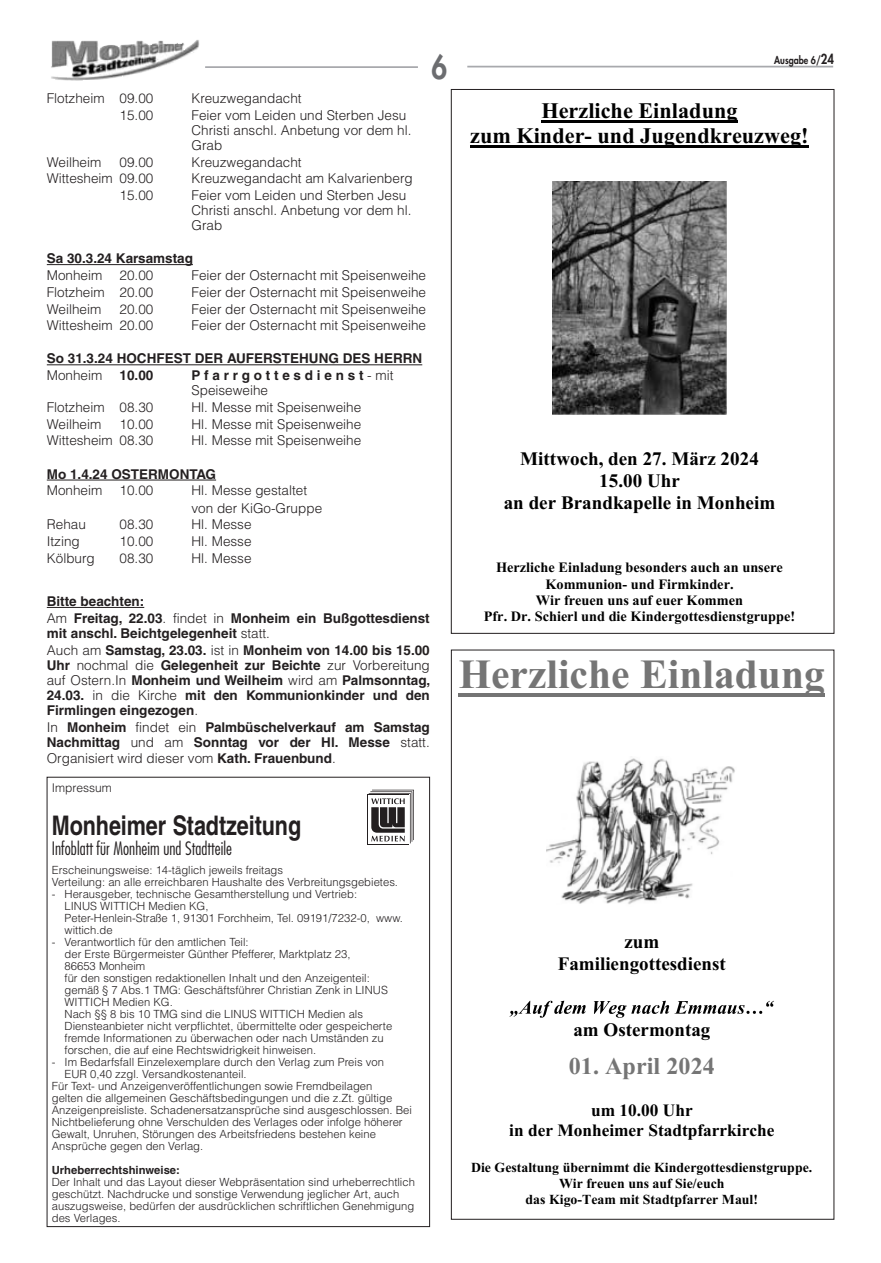
<style>
.page{position:relative;width:881px;height:1263px;background:#fff}
.page>*{position:absolute;margin:0;border:0;box-sizing:border-box;transform-origin:0 0}
.t1{font:41.55px "Hfmsnc Times New Roman PS Bold MT2";color:#757575}
.t2{font:800 32.1px "Futura LT";color:#6c6d70;scale:.85 1}
.t3{font:700 27px "Helvetica LT";letter-spacing:-.005em;color:#231f20;scale:.8 1}
.t4{font:24.15px "Hfmsnc Times New Roman PS Bold MT2";color:#757575}
.t5{font:700 22.2px/25.7px "Hfmsnc Times New Roman";color:#000;text-align:center}
.t6{font:700 19.05px/21.9px "Hfmsnc Times New Roman";color:#000;text-align:center}
.t7{font:19.05px/21.9px "Hfmsnc Times New Roman PS Bold MT2";color:#000;text-align:center}
.t8{font:300 condensed 18px "Futura LT";letter-spacing:.005em;color:#231f20;scale:.95 1}
.t9{font:17.4px/19.8px "Hfmsnc Times New Roman PS Bold MT2";color:#000;text-align:center}
.t10{font:700 14.25px/16.5px "Hfmsnc Times New Roman";color:#000;text-align:center}
.t11{font:13.8px/15.9px "Hfmsnc Times New Roman PS Bold MT2";color:#000;text-align:center}
.t12{font:300 13.5px/15px "Helvetica LT";color:#231f20}
.t13{font:700 13.5px/15px "Helvetica LT";color:#231f20}
.t14{font:300 12px "Helvetica LT";color:#231f20}
.t15{font:300 11.25px/12px "Helvetica LT";color:#231f20}
.t16{font:700 11.25px "Helvetica LT";color:#231f20}
.t17{font:800 10.5px "Futura LT";color:#231f20;scale:.85 1}
.s1{font-size:13.5px}
.s2{font-weight:300}
</style>
<div class="page">
<img style="left:51px;top:40px;width:148px;height:41px">
<hr style="left:205px;top:66px;width:213px;height:2px;background:#a8a9ad">
<hr style="left:467px;top:66px;width:365px;height:1px;background:#a8a9ad">
<hr style="left:541px;top:120px;width:196px;height:2px;background:#000">
<hr style="left:470px;top:146px;width:338px;height:2px;background:#000">
<img style="left:552px;top:181px;width:174px;height:233px">
<hr style="left:458px;top:693px;width:366px;height:4px;background:#747474">
<svg style="left:509px;top:1001px;width:76px;height:17px"></svg>
<svg style="left:593px;top:1001px;width:180px;height:17px"></svg>
<img style="left:546px;top:758px;width:189px;height:146px">
<hr style="left:47px;top:607px;width:97px;height:1px;background:#231f20">
<hr style="left:47px;top:264px;width:146px;height:1px;background:#231f20">
<hr style="left:47px;top:364px;width:375px;height:1px;background:#231f20">
<hr style="left:47px;top:480px;width:169px;height:1px;background:#231f20">
<div style="left:367px;top:795px;width:42px;height:50px;background:#231f20"></div>
<svg style="left:368px;top:843px;width:40px;height:1px"></svg>
<svg style="left:368px;top:790px;width:46px;height:53px"></svg>
<h2 class="t2" style="left:431px;top:46px;width:20px">6</h2>
<p class="t17" style="left:774px;top:53px;width:72px">Ausgabe 6/<span class="s1">24</span></p>
<h3 class="t5" style="left:470px;top:97px;width:340px">Herzliche Einladung<br>zum Kinder- und Jugendkreuzweg!</h3>
<p class="t12" style="left:47px;top:91px;width:108px">Flotzheim 09.00</p>
<p class="t12" style="left:191px;top:91px;width:112px">Kreuzwegandacht</p>
<p class="t12" style="left:119px;top:107px;width:35px">15.00</p>
<p class="t12" style="left:191px;top:107px;width:219px">Feier vom Leiden und Sterben Jesu<br>Christi anschl. Anbetung vor dem hl.<br>Grab</p>
<p class="t12" style="left:47px;top:154px;width:56px">Weilheim</p>
<p class="t12" style="left:119px;top:154px;width:35px">09. 00</p>
<p class="t12" style="left:191px;top:154px;width:112px">Kreuzwegandacht</p>
<p class="t12" style="left:47px;top:171px;width:108px">Wittesheim 09. 00</p>
<p class="t12" style="left:191px;top:171px;width:223px">Kreuzwegandacht am Kalvarienberg</p>
<p class="t12" style="left:119px;top:188px;width:35px">15.00</p>
<p class="t12" style="left:191px;top:188px;width:219px">Feier vom Leiden und Sterben Jesu<br>Christi anschl. Anbetung vor dem hl.<br>Grab</p>
<p class="t13" style="left:47px;top:251px;width:147px">Sa 30.3.24 Karsamstag</p>
<p class="t12" style="left:47px;top:268px;width:57px">Monheim</p>
<p class="t12" style="left:119px;top:268px;width:35px">20. 00</p>
<p class="t12" style="left:191px;top:268px;width:236px">Feier der Osternacht mit Speisenweihe</p>
<p class="t12" style="left:47px;top:284px;width:108px">Flotzheim 20.00</p>
<p class="t12" style="left:191px;top:284px;width:236px">Feier der Osternacht mit Speisenweihe</p>
<p class="t12" style="left:47px;top:301px;width:56px">Weilheim</p>
<p class="t12" style="left:119px;top:301px;width:35px">20. 00</p>
<p class="t12" style="left:191px;top:301px;width:236px">Feier der Osternacht mit Speisenweihe</p>
<p class="t12" style="left:47px;top:318px;width:108px">Wittesheim 20. 00</p>
<p class="t12" style="left:191px;top:318px;width:236px">Feier der Osternacht mit Speisenweihe</p>
<p class="t13" style="left:47px;top:351px;width:377px">So 31.3.24 HOCHFEST DER AUFERSTEHUNG DES HERRN</p>
<p class="t12" style="left:47px;top:368px;width:57px">Monheim</p>
<p class="t13" style="left:119px;top:367px;width:35px">10.00</p>
<p class="t13" style="left:191px;top:368px;width:203px">P f a r r g o t t e s d i e n s t <span class="s2">- mit<br>Speiseweihe</span></p>
<p class="t12" style="left:47px;top:400px;width:108px">Flotzheim 08.30</p>
<p class="t12" style="left:191px;top:400px;width:171px">Hl. Messe mit Speisenweihe</p>
<p class="t12" style="left:47px;top:416px;width:56px">Weilheim</p>
<p class="t12" style="left:119px;top:416px;width:35px">10.00</p>
<p class="t12" style="left:191px;top:416px;width:171px">Hl. Messe mit Speisenweihe</p>
<p class="t12" style="left:47px;top:433px;width:108px">Wittesheim 08.30</p>
<p class="t12" style="left:191px;top:433px;width:171px">Hl. Messe mit Speisenweihe</p>
<p class="t13" style="left:47px;top:466px;width:171px">Mo 1.4.24 OSTERMONTAG</p>
<p class="t12" style="left:47px;top:483px;width:57px">Monheim</p>
<p class="t12" style="left:119px;top:483px;width:35px">10.00</p>
<p class="t12" style="left:191px;top:482px;width:132px;line-height:17.1px">Hl. Messe gestaltet von der KiGo-Gruppe</p>
<p class="t12" style="left:47px;top:517px;width:41px">Rehau</p>
<p class="t12" style="left:119px;top:517px;width:35px">08.30</p>
<p class="t12" style="left:191px;top:517px;width:62px">Hl. Messe</p>
<p class="t12" style="left:47px;top:534px;width:35px">Itzing</p>
<p class="t12" style="left:119px;top:534px;width:35px">10.00</p>
<p class="t12" style="left:191px;top:534px;width:62px">Hl. Messe</p>
<p class="t12" style="left:47px;top:550px;width:50px">Kölburg</p>
<p class="t12" style="left:119px;top:550px;width:35px">08.30</p>
<p class="t12" style="left:191px;top:550px;width:62px">Hl. Messe</p>
<p class="t13" style="left:47px;top:593px;width:384px;line-height:17.1px">Bitte beachten:<br><span class="s2">Am</span> Freitag, 22.03<span class="s2">. findet in</span> Monheim ein Bußgottesdienst</p>
<p class="t13" style="left:47px;top:625px;width:384px;line-height:17.1px">mit anschl. Beichtgelegenheit <span class="s2">statt.<br>Auch am</span> Samstag, 23.03. <span class="s2">ist in</span> Monheim von 14.00 bis 15.00</p>
<p class="t13" style="left:47px;top:658px;width:385px;text-align:justify">Uhr <span class="s2">nochmal die</span> Gelegenheit zur Beichte <span class="s2">zur Vorbereitung auf Ostern. In</span> Monheim und Weilheim <span class="s2">wird am</span> Palmsonntag, 24.03. <span class="s2">in die Kirche</span> mit den Kommunionkinder und den Firmlingen eingezogen<span class="s2">.</span></p>
<p class="t13" style="left:47px;top:720px;width:384px"><span class="s2">In</span> Monheim <span class="s2">findet ein</span> Palmbüschelverkauf am Samstag<br>Nachmittag <span class="s2">und am</span> Sonntag vor der Hl. Messe <span class="s2">statt.<br>Organisiert wird dieser vom</span> Kath. Frauenbund<span class="s2">.</span></p>
<p class="t14" style="left:52px;top:780px;width:61px">Impressum</p>
<h3 class="t3" style="left:52px;top:809px;width:313px">Monheimer Stadtzeitung</h3>
<h3 class="t8" style="left:52px;top:838px;width:191px">Infoblatt für Monheim und Stadtteile</h3>
<p class="t15" style="left:52px;top:864px;width:345px">Erscheinungsweise: 14-täglich jeweils freitags<br>Verteilung: an alle erreichbaren Haushalte des Verbreitungsgebietes.</p>
<p class="t15" style="left:65px;top:888px;width:337px;text-indent:-13px">- Herausgeber, technische Gesamtherstellung und Vertrieb:<br>LINUS WITTICH Medien KG,<br>Peter-Henlein-Straße 1, 91301 Forchheim, Tel. 09191/7232-0, www. wittich. de</p>
<p class="t15" style="left:65px;top:936px;width:329px;text-indent:-13px">- Verantwortlich fü r den amtlichen Teil:<br>der Erste Bü rgermeister Gü nther Pfefferer, Marktplatz 23,<br>86653 Monheim<br>fü r den sonstigen redaktionellen Inhalt und den Anzeigenteil: gemäß § 7 Abs. 1 TMG: Geschäftsführer Christian Zenk in LINUS WITTICH Medien KG.<br>Nach §§ 8 bis 10 TMG sind die LINUS WITTICH Medien als Diensteanbieter nicht verpflichtet, übermittelte oder gespeicherte fremde Informationen zu überwachen oder nach Umständen zu forschen, die auf eine Rechtswidrigkeit hinweisen.</p>
<p class="t15" style="left:52px;top:1056px;width:333px">- Im Bedarfsfall Einzelexemplare durch den Verlag zum Preis von</p>
<p class="t15" style="left:65px;top:1068px;width:181px">EUR 0,40 zzgl. Versandkostenanteil.</p>
<p class="t15" style="left:52px;top:1080px;width:322px">Für Text- und Anzeigenveröffentlichungen sowie Fremdbeilagen</p>
<p class="t15" style="left:52px;top:1092px;width:342px">gelten die allgemeinen Geschäftsbedingungen und die z.Zt. gültige</p>
<p class="t15" style="left:52px;top:1104px;width:361px">Anzeigenpreisliste. Schadenersatzansprüche sind ausgeschlossen. Bei</p>
<p class="t15" style="left:52px;top:1116px;width:352px">Nichtbelieferung ohne Verschulden des Verlages oder infolge höherer</p>
<p class="t15" style="left:52px;top:1128px;width:325px">Gewalt, Unruhen, Störungen des Arbeitsfriedens bestehen keine</p>
<p class="t15" style="left:52px;top:1140px;width:151px">Ansprüche gegen den Verlag.</p>
<p class="t16" style="left:52px;top:1163px;width:130px">Urheberrechtshinweise:</p>
<p class="t15" style="left:52px;top:1176px;width:364px">Der Inhalt und das Layout dieser Webpräsentation sind urheberrechtlich geschützt. Nachdrucke und sonstige Verwendung jeglicher Art, auch auszugsweise, bedürfen der ausdrücklichen schriftlichen Genehmigung des Verlages.</p>
<h3 class="t6" style="left:503px;top:447px;width:273px">Mittwoch, den 27. März 2024<br>15.00 Uhr<br>an der Brandkapelle in Monheim</h3>
<p class="t10" style="left:483px;top:559px;width:313px">Herzliche Einladung besonders auch an unsere Kommunion- und Firmkinder.<br>Wir freuen uns auf euer Kommen<br>Pfr. Dr. Schierl und die Kindergottesdienstgruppe!</p>
<h1 class="t1" style="left:458px;top:645px;width:367px">Herzliche Einladung</h1>
<h3 class="t7" style="left:557px;top:930px;width:169px">zum<br>Familiengottesdienst</h3>
<h3 class="t7" style="left:573px;top:1018px;width:138px">am Ostermontag</h3>
<h3 class="t4" style="left:568px;top:1049px;width:148px">01. April 2024</h3>
<h3 class="t9" style="left:509px;top:1099px;width:266px">um 10.00 Uhr<br>in der Monheimer Stadtpfarrkirche</h3>
<p class="t11" style="left:471px;top:1159px;width:342px">Die Gestaltung übernimmt die Kindergottesdienstgruppe.<br>Wir freuen uns auf Sie/euch<br>das Kigo-Team mit Stadtpfarrer Maul!</p>
</div>
